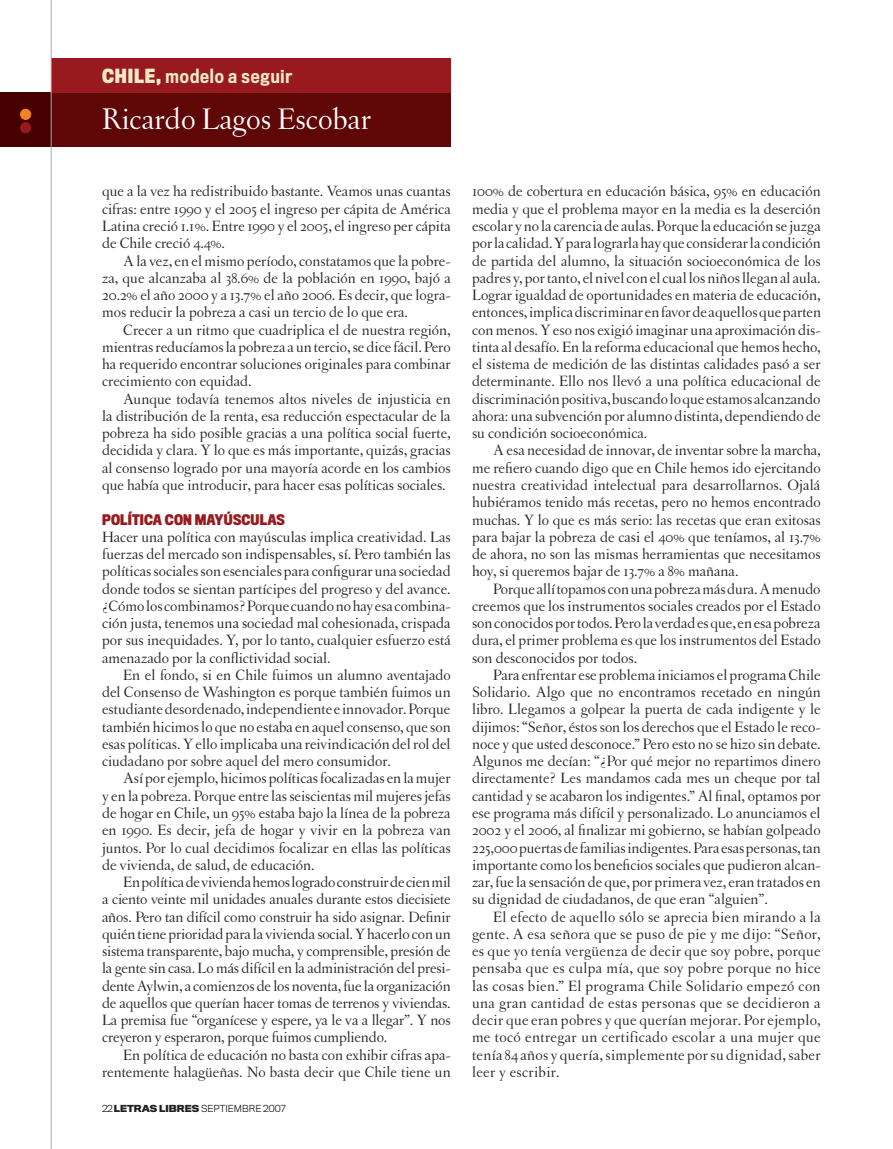
<style>
.page{position:relative;width:893px;height:1149px;background:#fff}
.page>*{position:absolute;margin:0;border:0;box-sizing:border-box;transform-origin:0 0}
.t1{font:31.5px "Letras Oldstyle";color:#fff}
.t2{font:500 18px "Titling Gothic FB Cond";letter-spacing:.05em;color:#f3e9c9}
.t3{font:15.75px/17.2px "Letras Oldstyle";color:#231f20;text-align:justify}
.t4{font:700 13.5px "Titling Gothic FB Cond";letter-spacing:.01em;color:#981a1e}
.t5{font:300 9px "Titling Gothic FB Normal";color:#231f20}
.s1{font-weight:700}
</style>
<div class="page">
<div style="left:51px;top:58px;width:400px;height:35px;background:#981a1e"></div>
<div style="left:51px;top:93px;width:400px;height:54px;background:#5f0607"></div>
<div style="left:0;top:93px;width:51px;height:54px;background:#470000"></div>
<div style="left:21px;top:109px;width:10px;height:10px;background:#f58220;border-radius:50%"></div>
<div style="left:20px;top:109px;width:11px;height:10px;border:1px solid #f58220;border-radius:50%"></div>
<div style="left:21px;top:123px;width:10px;height:10px;background:#981a1e;border-radius:50%"></div>
<div style="left:20px;top:122px;width:11px;height:11px;border:1px solid #981a1e;border-radius:50%"></div>
<hr style="left:51px;top:0;width:1px;height:1148px;background:#a8a9ad">
<p class="t2" style="left:102px;top:65px;width:192px"><span class="s1">CHILE,</span> modelo a seguir</p>
<h1 class="t1" style="left:102px;top:101px;width:271px">Ricardo Lagos Escobar</h1>
<p class="t3" style="left:102px;top:183px;width:350px">que a la vez ha redistribuido bastante. Veamos unas cuantas cifras: entre 1990 y el 2005 el ingreso per cápita de América Latina creció 1.1%. Entre 1990 y el 2005, el ingreso per cápita de Chile creció 4.4%.</p>
<p class="t3" style="left:102px;top:252px;width:350px;text-indent:21px">A la vez, en el mismo período, constatamos que la pobre&shy;za, que alcanzaba al 38.6% de la población en 1990, bajó a 20.2% el año 2000 y a 13.7% el año 2006. Es decir, que logra&shy;mos reducir la pobreza a casi un tercio de lo que era.</p>
<p class="t3" style="left:102px;top:321px;width:350px;text-indent:21px">Crecer a un ritmo que cuadriplica el de nuestra región, mientras reducíamos la pobreza a un tercio, se dice fácil. Pero ha requerido encontrar soluciones originales para combinar crecimiento con equidad.</p>
<p class="t3" style="left:102px;top:390px;width:350px;text-indent:21px">Aunque todavía tenemos altos niveles de injusticia en la distribución de la renta, esa reducción espectacular de la pobreza ha sido posible gracias a una política social fuerte, decidida y clara. Y lo que es más importante, quizás, gracias al consenso logrado por una mayoría acorde en los cambios que había que introducir, para hacer esas políticas sociales.</p>
<p class="t4" style="left:102px;top:511px;width:184px">POLÍTICA CON MAYÚSCULAS</p>
<p class="t3" style="left:102px;top:528px;width:350px">Hacer una política con mayúsculas implica creatividad. Las fuerzas del mercado son indispensables, sí. Pero también las políticas sociales son esenciales para configurar una sociedad donde todos se sientan partícipes del progreso y del avance. ¿Cómo los combinamos? Porque cuando no hay esa combina&shy;ción justa, tenemos una sociedad mal cohesionada, crispada por sus inequidades. Y, por lo tanto, cualquier esfuerzo está amenazado por la conflictividad social.</p>
<p class="t3" style="left:102px;top:666px;width:350px;text-indent:21px">En el fondo, si en Chile fuimos un alumno aventajado del Consenso de Washington es porque también fuimos un estudiante desordenado, independiente e innovador. Porque también hicimos lo que no estaba en aquel consenso, que son esas políticas. Y ello implicaba una reivindicación del rol del ciudadano por sobre aquel del mero consumidor.</p>
<p class="t3" style="left:102px;top:769px;width:350px;text-indent:21px">Así por ejemplo, hicimos políticas focalizadas en la mujer y en la pobreza. Porque entre las seiscientas mil mujeres jefas de hogar en Chile, un 95% estaba bajo la línea de la pobreza en 1990. Es decir, jefa de hogar y vivir en la pobreza van juntos. Por lo cual decidimos focalizar en ellas las políticas de vivienda, de salud, de educación.</p>
<p class="t3" style="left:102px;top:873px;width:350px;text-indent:21px">En política de vivienda hemos logrado construir de cien mil a ciento veinte mil unidades anuales durante estos diecisiete años. Pero tan difícil como construir ha sido asignar. Definir quién tiene prioridad para la vivienda social. Y hacerlo con un sistema transparente, bajo mucha, y comprensible, presión de la gente sin casa. Lo más difícil en la administración del presi&shy;dente Aylwin, a comienzos de los noventa, fue la organización de aquellos que querían hacer tomas de terrenos y viviendas.<br>La premisa fue “organícese y espere, ya le va a llegar”. Y nos creyeron y esperaron, porque fuimos cumpliendo.</p>
<p class="t3" style="left:102px;top:1045px;width:350px;text-align:right">En política de educación no basta con exhibir cifras apa&shy;rentemente halagüeñas. No basta decir que Chile tiene un</p>
<p class="t5" style="left:102px;top:1102px;width:185px">22 <span class="s1">LETRAS LIBRES</span> SEPTIEMBRE 2007</p>
<p class="t3" style="left:472px;top:183px;width:351px">100% de cobertura en educación básica, 95% en educación media y que el problema mayor en la media es la deserción escolar y no la carencia de aulas. Porque la educación se juzga por la calidad. Y para lograrla hay que considerar la condición de partida del alumno, la situación socioeconómica de los padres y, por tanto, el nivel con el cual los niños llegan al aula.<br>Lograr igualdad de oportunidades en materia de educación, entonces, implica discriminar en favor de aquellos que parten con menos. Y eso nos exigió imaginar una aproximación dis&shy;tinta al desafío. En la reforma educacional que hemos hecho, el sistema de medición de las distintas calidades pasó a ser determinante. Ello nos llevó a una política educacional de discriminación positiva, buscando lo que estamos alcanzando ahora: una subvención por alumno distinta, dependiendo de su condición socioeconómica.</p>
<p class="t3" style="left:472px;top:441px;width:350px;text-indent:21px">A esa necesidad de innovar, de inventar sobre la marcha, me refiero cuando digo que en Chile hemos ido ejercitando nuestra creatividad intelectual para desarrollarnos. Ojalá hubiéramos tenido más recetas, pero no hemos encontrado muchas. Y lo que es más serio: las recetas que eran exitosas para bajar la pobreza de casi el 40% que teníamos, al 13.7% de ahora, no son las mismas herramientas que necesitamos hoy, si queremos bajar de 13.7% a 8% mañana.</p>
<p class="t3" style="left:472px;top:579px;width:350px;text-indent:21px">Porque allí topamos con una pobreza más dura. A menudo creemos que los instrumentos sociales creados por el Estado son conocidos por todos. Pero la verdad es que, en esa pobreza dura, el primer problema es que los instrumentos del Estado son desconocidos por todos.</p>
<p class="t3" style="left:472px;top:666px;width:350px;text-indent:21px">Para enfrentar ese problema iniciamos el programa Chile Solidario. Algo que no encontramos recetado en ningún libro. Llegamos a golpear la puerta de cada indigente y le dijimos: “Señor, éstos son los derechos que el Estado le reco&shy;noce y que usted desconoce.” Pero esto no se hizo sin debate.<br>Algunos me decían: “¿Por qué mejor no repartimos dinero directamente? Les mandamos cada mes un cheque por tal cantidad y se acabaron los indigentes.” Al final, optamos por ese programa más difícil y personalizado. Lo anunciamos el 2002 y el 2006, al finalizar mi gobierno, se habían golpeado 225,000 puertas de familias indigentes. Para esas personas, tan importante como los beneficios sociales que pudieron alcan&shy;zar, fue la sensación de que, por primera vez, eran tratados en su dignidad de ciudadanos, de que eran “alguien”.</p>
<p class="t3" style="left:472px;top:907px;width:350px;text-indent:21px">El efecto de aquello sólo se aprecia bien mirando a la gente. A esa señora que se puso de pie y me dijo: “Señor, es que yo tenía vergüenza de decir que soy pobre, porque pensaba que es culpa mía, que soy pobre porque no hice las cosas bien.” El programa Chile Solidario empezó con una gran cantidad de estas personas que se decidieron a decir que eran pobres y que querían mejorar. Por ejemplo, me tocó entregar un certificado escolar a una mujer que tenía 84 años y quería, simplemente por su dignidad, saber leer y escribir.</p>
</div>
